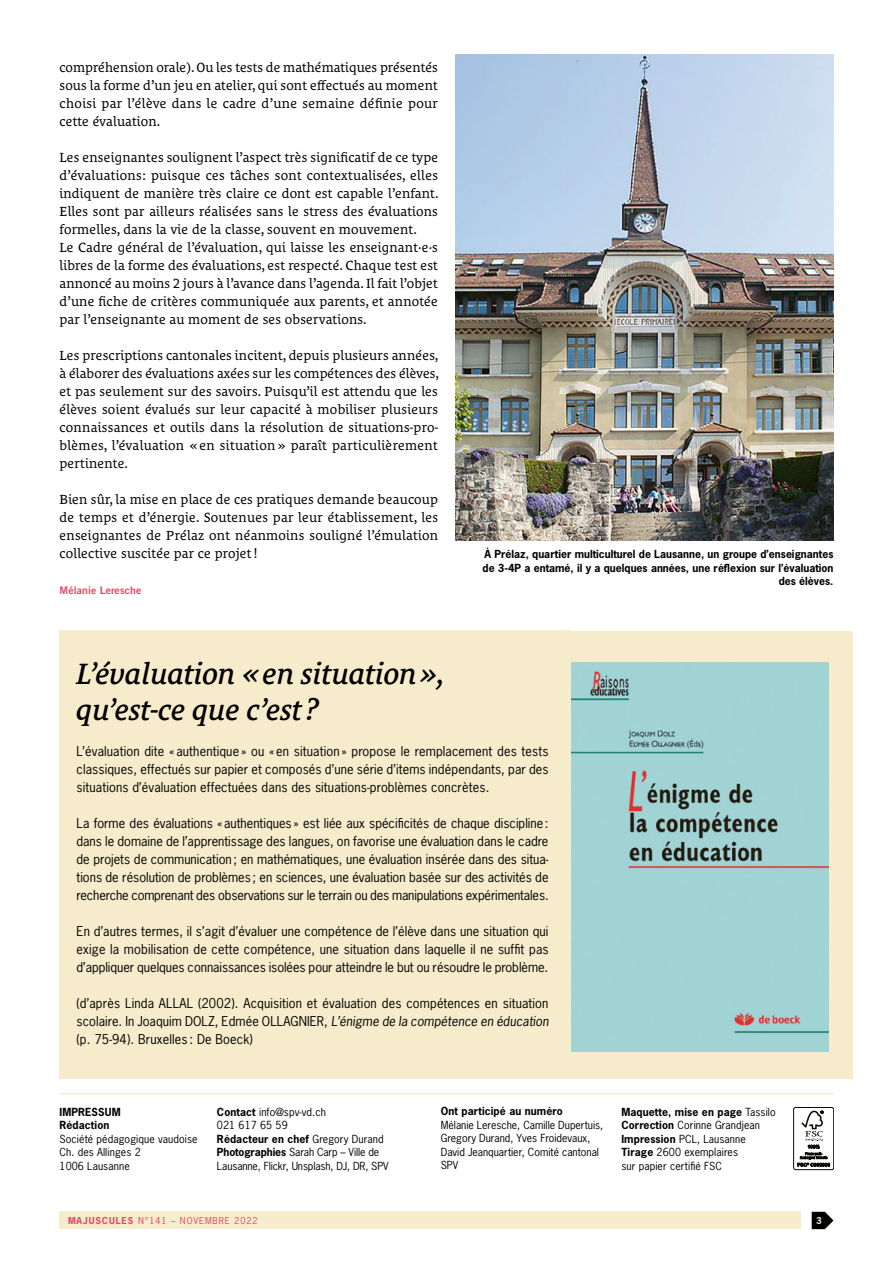
<style>
.page{position:relative;width:893px;height:1263px;background:#fff}
.page>*{position:absolute;margin:0;border:0;box-sizing:border-box;transform-origin:0 0}
.t1{font:italic 600 30px/36px "Le Monde Courrier";letter-spacing:-.01em;color:#000}
.t2{font:13.5px/18px "Le Monde Courrier";letter-spacing:.01em;color:#000;text-align:justify}
.t3{font:12.75px/18px "News Gothic";letter-spacing:-.005em;color:#000;text-align:justify}
.t4{font:10.5px/13.5px "News Gothic";color:#000}
.t5{font:700 10.5px/13.5px "News Gothic";color:#000;text-align:right}
.t6{font:10.5px "Trade Gothic Bold Two";letter-spacing:.01em;color:#e64460}
.t7{font:9px "News Gothic";letter-spacing:.1em;color:#e64460}
.t8{font:700 9px "News Gothic";color:#f6eccb}
.s1{font-style:italic}
.s2{font-weight:700}
</style>
<div class="page">
<svg style="left:812px;top:1212px;width:21px;height:17px"></svg>
<div style="left:60px;top:1212px;width:741px;height:17px;background:#f6eccb"></div>
<div style="left:60px;top:630px;width:510px;height:449px;background:#f6eccb"></div>
<hr style="left:60px;top:1093px;width:773px;height:1px;background:#f6eccb">
<div style="left:793px;top:1107px;width:41px;height:63px;border:1px solid #0d0b06;border-radius:2px"></div>
<svg style="left:798px;top:1111px;width:32px;height:55px"></svg>
<div style="left:570px;top:631px;width:283px;height:448px;background:#f6eccb"></div>
<img style="left:571px;top:663px;width:257px;height:388px">
<img style="left:455px;top:54px;width:379px;height:486px">
<p class="t2" style="left:60px;top:58px;width:380px">compréhension orale). Ou les tests de mathématiques présentés sous la forme d’un jeu en atelier, qui sont effectués au moment choisi par l’élève dans le cadre d’une semaine définie pour cette évaluation.</p>
<p class="t2" style="left:60px;top:148px;width:381px;text-align:left">Les enseignantes soulignent l’aspect très significatif de ce type d’évaluations: puisque ces tâches sont contextualisées, elles indiquent de manière très claire ce dont est capable l’enfant.<br>Elles sont par ailleurs réalisées sans le stress des évaluations formelles, dans la vie de la classe, souvent en mouvement.<br>Le Cadre général de l’évaluation, qui laisse les enseignant·e·s libres de la forme des évaluations, est respecté. Chaque test est annoncé au moins 2 jours à l’avance dans l’agenda. Il fait l’objet d’une fiche de critères communiquée aux parents, et annotée par l’enseignante au moment de ses observations.</p>
<p class="t2" style="left:60px;top:346px;width:381px">Les prescriptions cantonales incitent, depuis plusieurs années, à élaborer des évaluations axées sur les compétences des élèves, et pas seulement sur des savoirs. Puisqu’il est attendu que les élèves soient évalués sur leur capacité à mobiliser plusieurs connaissances et outils dans la résolution de situations-pro&shy;blèmes, l’évaluation « en situation » paraît particulièrement pertinente.</p>
<p class="t2" style="left:60px;top:490px;width:380px">Bien sûr, la mise en place de ces pratiques demande beaucoup de temps et d’énergie. Soutenues par leur établissement, les enseignantes de Prélaz ont néanmoins souligné l’émulation collective suscitée par ce projet!</p>
<p class="t6" style="left:60px;top:584px;width:83px">Mélanie Leresche</p>
<p class="t5" style="left:483px;top:547px;width:352px">À Prélaz, quartier multiculturel de Lausanne, un groupe d’enseignantes de 3-4P a entamé, il y a quelques années, une réflexion sur l’évaluation des élèves.</p>
<h1 class="t1" style="left:77px;top:655px;width:370px">L’évaluation «en situation», qu’est-ce que c’est?</h1>
<p class="t3" style="left:77px;top:742px;width:474px">L’évaluation dite « authentique » ou « en situation » propose le remplacement des tests classiques, effectués sur papier et composés d’une série d’items indépendants, par des situations d’évaluation effectuées dans des situations-problèmes concrètes.</p>
<p class="t3" style="left:77px;top:814px;width:474px">La forme des évaluations «authentiques » est liée aux spécificités de chaque discipline: dans le domaine de l’apprentissage des langues, on favorise une évaluation dans le cadre de projets de communication ; en mathématiques, une évaluation insérée dans des situa&shy;tions de résolution de problèmes ; en sciences, une évaluation basée sur des activités de recherche comprenant des observations sur le terrain ou des manipulations expérimentales.</p>
<p class="t3" style="left:77px;top:922px;width:474px">En d’autres termes, il s’agit d’évaluer une compétence de l’élève dans une situation qui exige la mobilisation de cette compétence, une situation dans laquelle il ne suffit pas d’appliquer quelques connaissances isolées pour atteindre le but ou résoudre le problème.</p>
<p class="t3" style="left:77px;top:994px;width:474px">(d’après Linda ALLAL (2002). Acquisition et évaluation des compétences en situation scolaire. In Joaquim DOLZ, Edmée OLLAGNIER, <span class="s1">L’énigme de la compétence en éducation </span>(p. 75-94). Bruxelles : De Boeck)</p>
<p class="t5" style="left:60px;top:1104px;width:63px;text-align:left">IMPRESSUM<br>Rédaction</p>
<p class="t4" style="left:60px;top:1131px;width:140px">Société pédagogique vaudoise<br>Ch. des Allinges 2<br>1006 Lausanne</p>
<p class="t4" style="left:217px;top:1104px;width:173px"><span class="s2">Contact</span> info@spv-vd.ch<br>021 617 65 59<br><span class="s2">Rédacteur en chef</span> Gregory Durand<br><span class="s2">Photographies</span> Sarah Carp – Ville de<br>Lausanne, Flickr, Unsplash, DJ, DR, SPV</p>
<p class="t5" style="left:441px;top:1104px;width:123px">Ont participé au numéro</p>
<p class="t4" style="left:441px;top:1118px;width:164px">Mélanie Leresche, Camille Dupertuis,<br>Gregory Durand, Yves Froidevaux,<br>David Jeanquartier, Comité cantonal<br>SPV</p>
<p class="t4" style="left:621px;top:1104px;width:156px"><span class="s2">Maquette, mise en page</span> Tassilo<br><span class="s2">Correction</span> Corinne Grandjean<br><span class="s2">Impression</span> PCL, Lausanne<br><span class="s2">Tirage</span> 2600 exemplaires<br>sur papier certifié FSC</p>
<p class="t7" style="left:68px;top:1215px;width:191px"><span class="s2">MAJUSCULES</span> N°141 – NOVEMBRE 2022</p>
<p class="t8" style="left:816px;top:1215px;width:7px">3</p>
</div>
